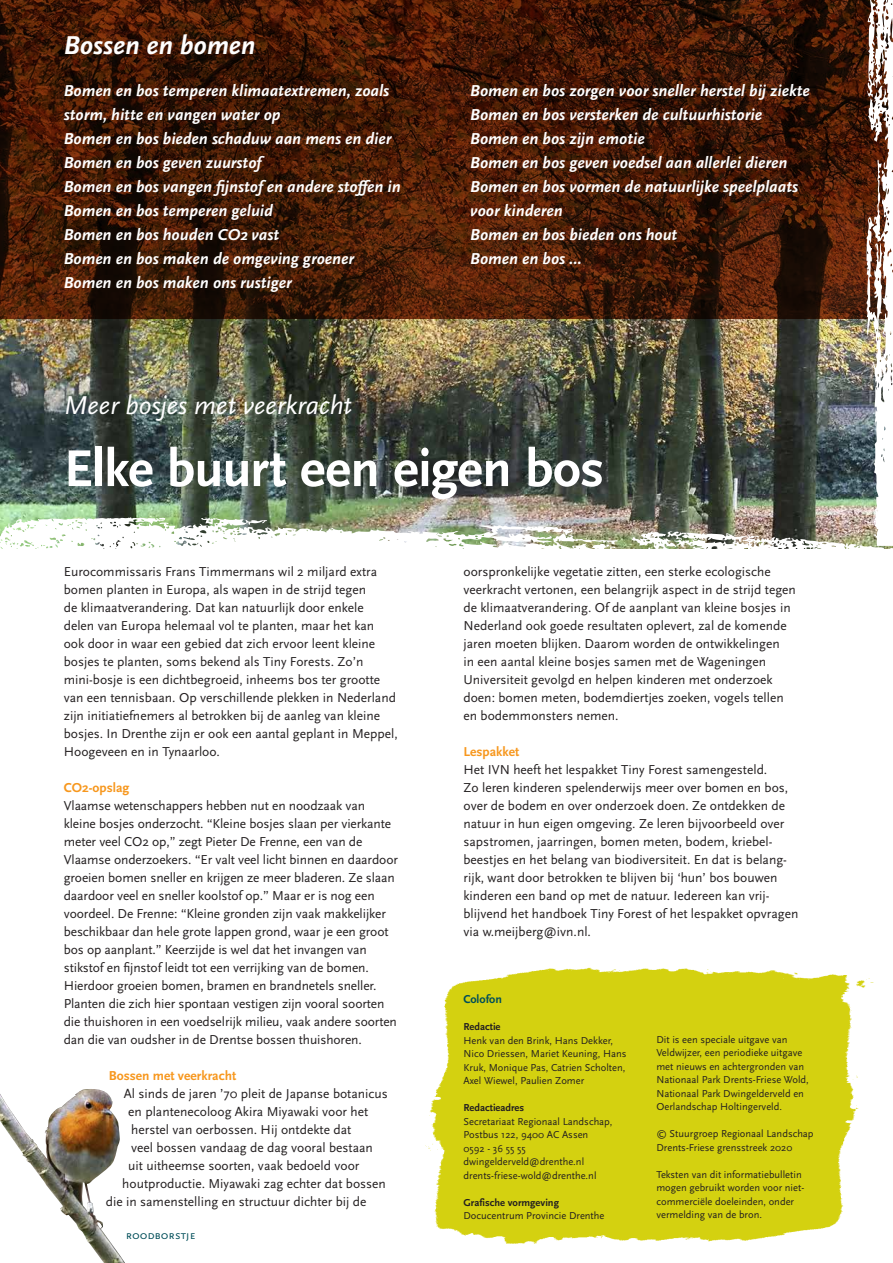
<style>
.page{position:relative;width:893px;height:1263px;background:#fff}
.page>*{position:absolute;margin:0;border:0;box-sizing:border-box;transform-origin:0 0}
.t1{font:700 54px "Scala Sans OT";letter-spacing:-.015em;color:#fff}
.t2{font:italic 27px "Scala Sans OT";color:#fff}
.t3{font:italic 700 27px "Scala Sans OT";color:#fff}
.t4{font:italic 700 16.5px/24px "Scala Sans OT";color:#fff}
.t5{font:13.5px/18px "Scala Sans OT";color:#231f20}
.t6{font:700 13.5px "Scala Sans OT";color:#f7971d}
.t7{font:12px "Scala Sans OT";color:#004e59}
.t8{font:700 12px "Scala Sans OT";color:#004e59}
.t9{font:10.5px/13.5px "Scala Sans OT";color:#231f20}
.t10{font:700 10.5px "Scala Sans OT";color:#231f20}
</style>
<div class="page">
<img style="left:425px;top:967px;width:449px;height:277px">
<img style="left:0;top:1089px;width:125px;height:174px">
<img style="left:0;top:0;width:893px;height:549px">
<h2 class="t3" style="left:64px;top:30px;width:193px">Bossen en bomen</h2>
<p class="t4" style="left:64px;top:79px;width:338px">Bomen en bos temperen klimaatextremen, zoals storm, hitte en vangen water op<br>Bomen en bos bieden schaduw aan mens en dier Bomen en bos geven zuurstof<br>Bomen en bos vangen fijnstof en andere stoffen in Bomen en bos temperen geluid<br>Bomen en bos houden CO2 vast<br>Bomen en bos maken de omgeving groener Bomen en bos maken ons rustiger</p>
<p class="t4" style="left:470px;top:79px;width:341px">Bomen en bos zorgen voor sneller herstel bij ziekte Bomen en bos versterken de cultuurhistorie Bomen en bos zijn emotie<br>Bomen en bos geven voedsel aan allerlei dieren Bomen en bos vormen de natuurlijke speelplaats voor kinderen<br>Bomen en bos bieden ons hout<br>Bomen en bos …</p>
<h2 class="t2" style="left:64px;top:391px;width:290px">Meer bosjes met veerkracht</h2>
<h1 class="t1" style="left:64px;top:438px;width:542px">Elke buurt een eigen bos</h1>
<p class="t5" style="left:64px;top:563px;width:335px">Eurocommissaris Frans Timmermans wil 2 miljard extra bomen planten in Europa, als wapen in de strijd tegen<br>de klimaatverandering. Dat kan natuurlijk door enkele<br>delen van Europa helemaal vol te planten, maar het kan ook door in waar een gebied dat zich ervoor leent kleine bosjes te planten, soms bekend als Tiny Forests. Zo’n mini-bosje is een dichtbegroeid, inheems bos ter grootte van een tennisbaan. Op verschillende plekken in Nederland zijn initiatiefnemers al betrokken bij de aanleg van kleine bosjes. In Drenthe zijn er ook een aantal geplant in Meppel, Hoogeveen en in Tynaarloo.</p>
<p class="t6" style="left:64px;top:780px;width:67px">CO2-opslag</p>
<p class="t5" style="left:64px;top:797px;width:336px">Vlaamse wetenschappers hebben nut en noodzaak van kleine bosjes onderzocht. “Kleine bosjes slaan per vierkante meter veel CO2 op,” zegt Pieter De Frenne, een van de Vlaamse onderzoekers. “Er valt veel licht binnen en daardoor groeien bomen sneller en krijgen ze meer bladeren. Ze slaan daardoor veel en sneller koolstof op.” Maar er is nog een voordeel. De Frenne: “Kleine gronden zijn vaak makkelijker beschikbaar dan hele grote lappen grond, waar je een groot bos op aanplant.” Keerzijde is wel dat het invangen van stikstof en fijnstof leidt tot een verrijking van de bomen.<br>Hierdoor groeien bomen, bramen en brandnetels sneller.<br>Planten die zich hier spontaan vestigen zijn vooral soorten die thuishoren in een voedselrijk milieu, vaak andere soorten dan die van oudsher in de Drentse bossen thuishoren.</p>
<p class="t6" style="left:109px;top:1068px;width:129px">Bossen met veerkracht</p>
<p class="t5" style="left:124px;top:1085px;width:266px">Al sinds de jaren ’70 pleit de Japanse botanicus</p>
<p class="t5" style="left:128px;top:1103px;width:241px">en plantenecoloog Akira Miyawaki voor het</p>
<p class="t5" style="left:131px;top:1121px;width:221px">herstel van oerbossen. Hij ontdekte dat</p>
<p class="t5" style="left:131px;top:1139px;width:243px">veel bossen vandaag de dag vooral bestaan</p>
<p class="t5" style="left:128px;top:1157px;width:233px">uit uitheemse soorten, vaak bedoeld voor</p>
<p class="t5" style="left:122px;top:1175px;width:265px">houtproductie. Miyawaki zag echter dat bossen</p>
<p class="t5" style="left:106px;top:1193px;width:262px">die in samenstelling en structuur dichter bij de</p>
<p class="t7" style="left:126px;top:1229px;width:71px">roodborstje</p>
<p class="t5" style="left:463px;top:563px;width:334px">oorspronkelijke vegetatie zitten, een sterke ecologische veerkracht vertonen, een belangrijk aspect in de strijd tegen de klimaatverandering. Of de aanplant van kleine bosjes in Nederland ook goede resultaten oplevert, zal de komende jaren moeten blijken. Daarom worden de ontwikkelingen<br>in een aantal kleine bosjes samen met de Wageningen Universiteit gevolgd en helpen kinderen met onderzoek doen: bomen meten, bodemdiertjes zoeken, vogels tellen en bodemmonsters nemen.</p>
<p class="t6" style="left:463px;top:744px;width:57px">Lespakket</p>
<p class="t5" style="left:463px;top:761px;width:336px">Het IVN heeft het lespakket Tiny Forest samengesteld.<br>Zo leren kinderen spelenderwijs meer over bomen en bos, over de bodem en over onderzoek doen. Ze ontdekken de natuur in hun eigen omgeving. Ze leren bijvoorbeeld over sapstromen, jaarringen, bomen meten, bodem, kriebel&shy;beestjes en het belang van biodiversiteit. En dat is belang&shy;rijk, want door betrokken te blijven bij ‘hun’ bos bouwen kinderen een band op met de natuur. Iedereen kan vrij-- blijvend het handboek Tiny Forest of het lespakket opvragen via w.meijberg@ivn.nl.</p>
<p class="t8" style="left:463px;top:992px;width:40px">Colofon</p>
<p class="t10" style="left:463px;top:1021px;width:39px">Redactie</p>
<p class="t9" style="left:463px;top:1034px;width:165px">Henk van den Brink, Hans Dekker, Nico Driessen, Mariet Keuning, Hans Kruk, Monique Pas, Catrien Scholten, Axel Wiewel, Paulien Zomer</p>
<p class="t10" style="left:463px;top:1102px;width:62px">Redactieadres</p>
<p class="t9" style="left:463px;top:1115px;width:151px">Secretariaat Regionaal Landschap,<br>Postbus 122, 9400 AC Assen<br>0592 - 36 55 55 dwingelderveld@drenthe.nl drents-friese-wold@drenthe.nl</p>
<p class="t10" style="left:463px;top:1196px;width:97px">Grafische vormgeving</p>
<p class="t9" style="left:463px;top:1209px;width:142px">Docucentrum Provincie Drenthe</p>
<p class="t9" style="left:656px;top:1033px;width:154px">Dit is een speciale uitgave van Veldwijzer, een periodieke uitgave met nieuws en achtergronden van Nationaal Park Drents-Friese Wold, Nationaal Park Dwingelderveld en Oerlandschap Holtingerveld.</p>
<p class="t9" style="left:656px;top:1127px;width:159px">© Stuurgroep Regionaal Landschap<br>Drents-Friese grensstreek 2020</p>
<p class="t9" style="left:656px;top:1168px;width:149px">Teksten van dit informatiebulletin mogen gebruikt worden voor niet&shy;commerciële doeleinden, onder vermelding van de bron.</p>
</div>
